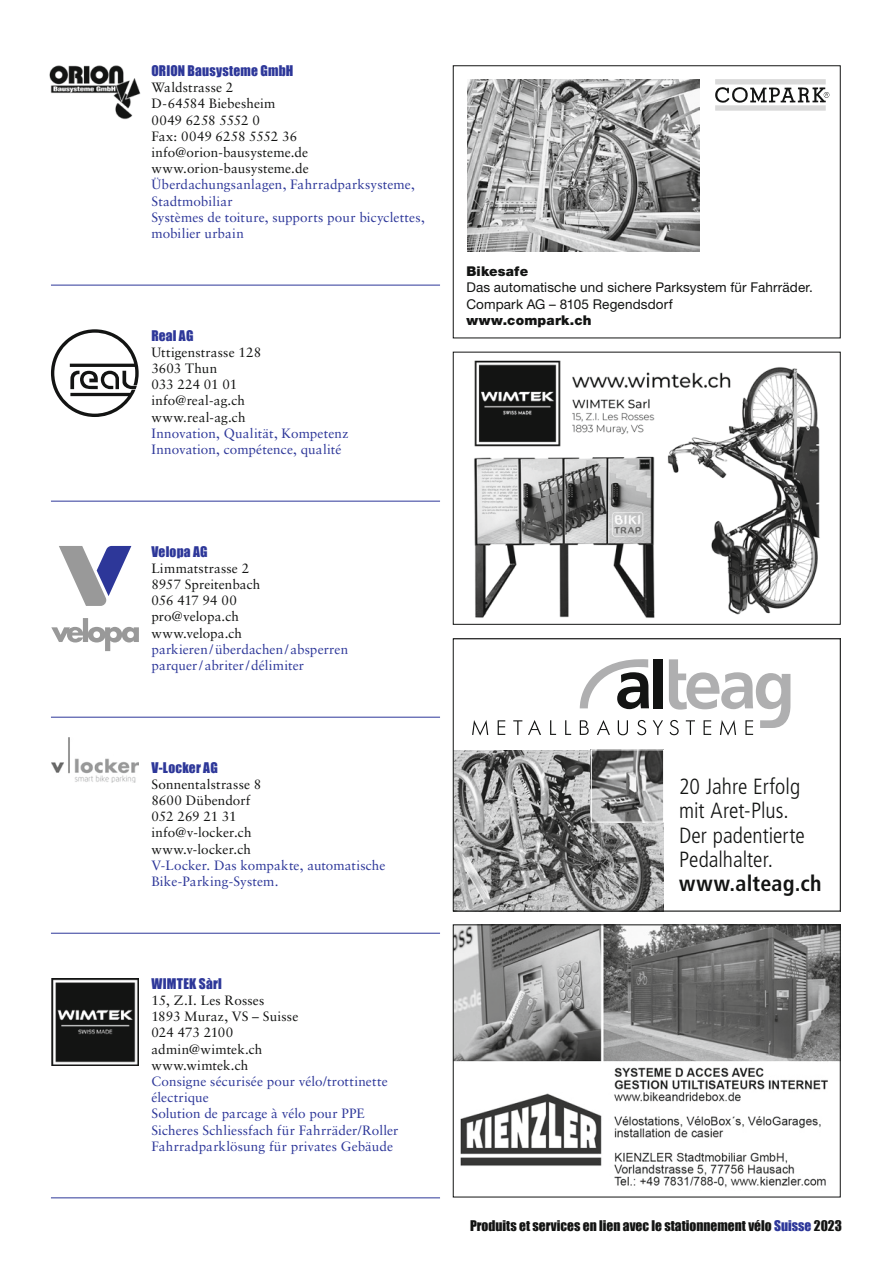
<style>
.page{position:relative;width:893px;height:1263px;background:#fff}
.page>*{position:absolute;margin:0;border:0;box-sizing:border-box;transform-origin:0 0}
.t1{font:300 condensed 21.9px/24.3px "Frutiger LT Std";color:#131413}
.t2{font:700 condensed 21.9px "Frutiger LT Std";letter-spacing:.01em;color:#131413}
.t3{font:13.5px/16.2px "Sabon";letter-spacing:.005em;color:#2d3799}
.t4{font:13.5px/16.2px "Sabon";letter-spacing:.005em;color:#131413}
.t5{font:13.5px/16.2px "Helvetica Neue";letter-spacing:.01em;color:#131413}
.t6{font:13.5px "Impact";color:#131413}
.t7{font:13.5px "Impact";letter-spacing:.015em;color:#2d3799}
.t8{font:900 13.5px "Helvetica Neue";letter-spacing:.015em;color:#131413}
.s1{color:#2d3799}
</style>
<div class="page">
<hr style="left:51px;top:285px;width:389px;height:1px;background:#2d3799">
<hr style="left:51px;top:501px;width:389px;height:1px;background:#2d3799">
<hr style="left:51px;top:717px;width:389px;height:1px;background:#2d3799">
<hr style="left:51px;top:933px;width:389px;height:1px;background:#2d3799">
<hr style="left:51px;top:1197px;width:389px;height:1px;background:#2d3799">
<svg style="left:455px;top:659px;width:336px;height:250px"></svg>
<div style="left:453px;top:638px;width:388px;height:273px;border:1px solid #131413"></div>
<img style="left:455px;top:926px;width:384px;height:262px">
<div style="left:453px;top:924px;width:388px;height:273px;border:1px solid #131413"></div>
<svg style="left:51px;top:546px;width:88px;height:106px"></svg>
<img style="left:51px;top:737px;width:88px;height:46px">
<img style="left:49px;top:65px;width:92px;height:54px">
<img style="left:474px;top:360px;width:346px;height:258px">
<div style="left:453px;top:352px;width:388px;height:273px;border:1px solid #131413"></div>
<svg style="left:51px;top:329px;width:88px;height:88px"></svg>
<img style="left:51px;top:978px;width:88px;height:87px">
<div style="left:453px;top:65px;width:388px;height:273px;border:1px solid #131413"></div>
<img style="left:468px;top:79px;width:231px;height:173px">
<div style="left:715px;top:105px;width:111px;height:6px;background:#d9d9d9"></div>
<div style="left:715px;top:79px;width:111px;height:5px;background:#d9d9d9"></div>
<svg style="left:715px;top:87px;width:114px;height:16px"></svg>
<p class="t7" style="left:151px;top:62px;width:144px">ORION Bausysteme GmbH</p>
<p class="t4" style="left:151px;top:79px;width:159px">Waldstrasse 2<br>D-64584 Biebesheim<br>0049 6258 5552 0<br>Fax: 0049 6258 5552 36 info@orion-bausysteme.de www.orion-bausysteme.de</p>
<p class="t3" style="left:151px;top:176px;width:275px">Überdachungsanlagen, Fahrradparksysteme,<br>Stadtmobiliar<br>Systèmes de toiture, supports pour bicyclettes, mobilier urbain</p>
<p class="t7" style="left:151px;top:327px;width:44px">Real AG</p>
<p class="t4" style="left:151px;top:344px;width:111px">Uttigenstrasse 128<br>3603 Thun<br>033 224 01 01 info@real-ag.ch www.real-ag.ch</p>
<p class="t3" style="left:151px;top:425px;width:199px">Innovation, Qualität, Kompetenz<br>Innovation, compétence, qualité</p>
<p class="t7" style="left:151px;top:543px;width:58px">Velopa AG</p>
<p class="t4" style="left:151px;top:560px;width:110px">Limmatstrasse 2<br>8957 Spreitenbach<br>056 417 94 00 pro@velopa.ch www.velopa.ch</p>
<p class="t3" style="left:151px;top:641px;width:198px">parkieren/überdachen/ absperren parquer/abriter/délimiter</p>
<p class="t7" style="left:151px;top:759px;width:68px">V-Locker AG</p>
<p class="t4" style="left:151px;top:776px;width:111px">Sonnentalstrasse 8<br>8600 Dübendorf<br>052 269 21 31 info@v-locker.ch www.v-locker.ch</p>
<p class="t3" style="left:151px;top:857px;width:236px">V-Locker. Das kompakte, automatische<br>Bike-Parking-System.</p>
<p class="t7" style="left:151px;top:975px;width:72px">WIMTEK Sàrl</p>
<p class="t4" style="left:151px;top:992px;width:148px">15, Z.I. Les Rosses<br>1893 Muraz, VS – Suisse<br>024 473 2100 admin@wimtek.ch www.wimtek.ch</p>
<p class="t3" style="left:151px;top:1073px;width:249px">Consigne sécurisée pour vélo/trottinette électrique<br>Solution de parcage à vélo pour PPE Sicheres Schliessfach für Fahrräder/Roller Fahrradparklösung für privates Gebäude</p>
<p class="t8" style="left:466px;top:263px;width:63px">Bikesafe</p>
<p class="t5" style="left:466px;top:279px;width:348px">Das automatische und sichere Parksystem für Fahrräder.<br>Compark AG – 8105 Regendsdorf</p>
<p class="t8" style="left:466px;top:312px;width:127px">www.compark.ch</p>
<h1 class="t1" style="left:679px;top:775px;width:127px">20 Jahre Erfolg mit Aret-Plus.<br>Der padentierte<br>Pedalhalter.</h1>
<h1 class="t2" style="left:679px;top:870px;width:144px">www.alteag.ch</h1>
<p class="t6" style="left:470px;top:1217px;width:373px">Produits et services en lien avec le stationnement vélo <span class="s1">Suisse</span> 2023</p>
</div>
